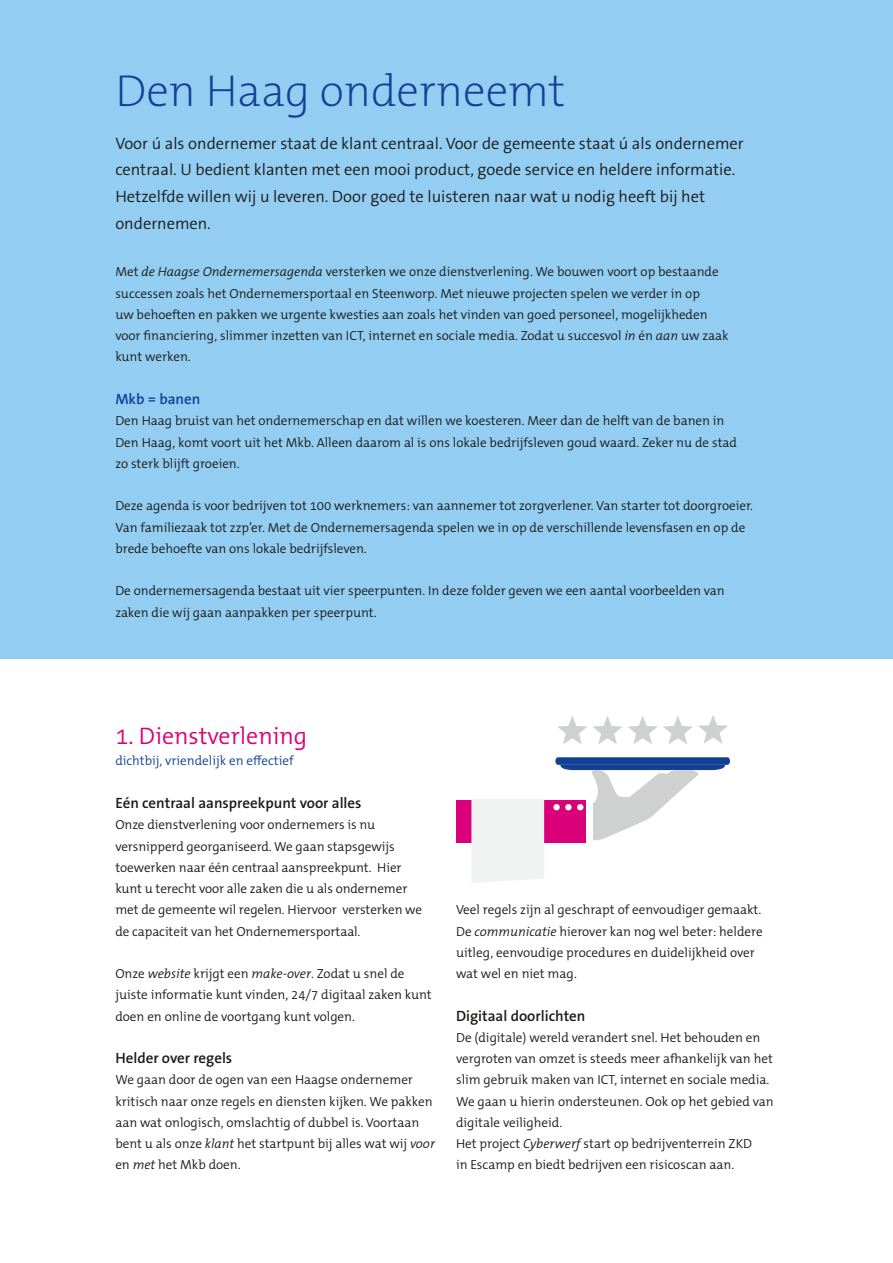
<style>
.page{position:relative;width:893px;height:1263px;background:#fff}
.page>*{position:absolute;margin:0;border:0;box-sizing:border-box;transform-origin:0 0}
.t1{font:200 45px "The Mix B W2";color:#124094}
.t2{font:300 24px "The Mix B W4";color:#d90079}
.t3{font:300 16.5px/26.5px "The Sans B W4";color:#1a1a18}
.t4{font:600 15px "The Sans B W6";color:#1a1a18}
.t5{font:600 15px "The Sans B W6";color:#124094}
.t6{font:300 13.2px/21.3px "The Mix B W4";color:#1a1a18}
.t7{font:300 13.2px "The Mix B W4";color:#124094}
.s1{font-style:italic}
</style>
<div class="page">
<div style="left:0;top:0;width:893px;height:659px;background:#93cef2"></div>
<svg style="left:557px;top:715px;width:171px;height:29px"></svg>
<div style="left:456px;top:800px;width:130px;height:43px;background:#d90079"></div>
<svg style="left:555px;top:757px;width:175px;height:83px"></svg>
<div style="left:565px;top:804px;width:7px;height:6px;background:#fff;border-radius:50%"></div>
<div style="left:553px;top:804px;width:7px;height:6px;background:#fff;border-radius:50%"></div>
<div style="left:471px;top:799px;width:73px;height:84px;background:#f1f2f2"></div>
<h1 class="t1" style="left:115px;top:62px;width:451px">Den Haag onderneemt</h1>
<p class="t3" style="left:115px;top:130px;width:630px">Voor ú als ondernemer staat de klant centraal. Voor de gemeente staat ú als ondernemer centraal. U bedient klanten met een mooi product, goede service en heldere informatie.<br>Hetzelfde willen wij u leveren. Door goed te luisteren naar wat u nodig heeft bij het ondernemen.</p>
<p class="t6" style="left:115px;top:261px;width:615px">Met <span class="s1">de Haagse Ondernemersagenda</span> versterken we onze dienstverlening. We bouwen voort op bestaande successen zoals het Ondernemersportaal en Steenworp. Met nieuwe projecten spelen we verder in op<br>uw behoeften en pakken we urgente kwesties aan zoals het vinden van goed personeel, mogelijkheden voor financiering, slimmer inzetten van ICT, internet en sociale media. Zodat u succesvol <span class="s1">in</span> én <span class="s1">aan</span> uw zaak kunt werken.</p>
<p class="t5" style="left:115px;top:389px;width:87px">Mkb = banen</p>
<p class="t6" style="left:115px;top:410px;width:623px">Den Haag bruist van het ondernemerschap en dat willen we koesteren. Meer dan de helft van de banen in<br>Den Haag, komt voort uit het Mkb. Alleen daarom al is ons lokale bedrijfsleven goud waard. Zeker nu de stad zo sterk blijft groeien.</p>
<p class="t6" style="left:115px;top:495px;width:639px">Deze agenda is voor bedrijven tot 100 werknemers: van aannemer tot zorgverlener. Van starter tot doorgroeier.<br>Van familiezaak tot zzp’er. Met de Ondernemersagenda spelen we in op de verschillende levensfasen en op de brede behoefte van ons lokale bedrijfsleven.</p>
<p class="t6" style="left:115px;top:580px;width:611px">De ondernemersagenda bestaat uit vier speerpunten. In deze folder geven we een aantal voorbeelden van zaken die wij gaan aanpakken per speerpunt.</p>
<h2 class="t2" style="left:115px;top:721px;width:193px">1. Dienstverlening</h2>
<p class="t7" style="left:115px;top:752px;width:180px">dichtbij, vriendelijk en effectief</p>
<p class="t4" style="left:115px;top:793px;width:248px">Eén centraal aanspreekpunt voor alles</p>
<p class="t6" style="left:115px;top:814px;width:308px">Onze dienstverlening voor ondernemers is nu versnipperd georganiseerd. We gaan stapsgewijs toewerken naar één centraal aanspreekpunt. Hier kunt u terecht voor alle zaken die u als ondernemer met de gemeente wil regelen. Hiervoor versterken we de capaciteit van het Ondernemersportaal.</p>
<p class="t6" style="left:115px;top:963px;width:318px">Onze <span class="s1">website</span> krijgt een <span class="s1">make-over</span>. Zodat u snel de juiste informatie kunt vinden, 24/7 digitaal zaken kunt doen en online de voortgang kunt volgen.</p>
<p class="t4" style="left:115px;top:1048px;width:118px">Helder over regels</p>
<p class="t6" style="left:115px;top:1069px;width:321px">We gaan door de ogen van een Haagse ondernemer kritisch naar onze regels en diensten kijken. We pakken aan wat onlogisch, omslachtig of dubbel is. Voortaan bent u als onze <span class="s1">klant</span> het startpunt bij alles wat wij <span class="s1">voor </span>en <span class="s1">met</span> het Mkb doen.</p>
<p class="t6" style="left:456px;top:899px;width:308px">Veel regels zijn al geschrapt of eenvoudiger gemaakt.<br>De <span class="s1">communicatie</span> hierover kan nog wel beter: heldere uitleg, eenvoudige procedures en duidelijkheid over wat wel en niet mag.</p>
<p class="t4" style="left:456px;top:1006px;width:131px">Digitaal doorlichten</p>
<p class="t6" style="left:456px;top:1027px;width:319px">De (digitale) wereld verandert snel. Het behouden en vergroten van omzet is steeds meer afhankelijk van het slim gebruik maken van ICT, internet en sociale media.<br>We gaan u hierin ondersteunen. Ook op het gebied van digitale veiligheid.<br>Het project <span class="s1">Cyberwerf</span> start op bedrijventerrein ZKD<br>in Escamp en biedt bedrijven een risicoscan aan.</p>
</div>
